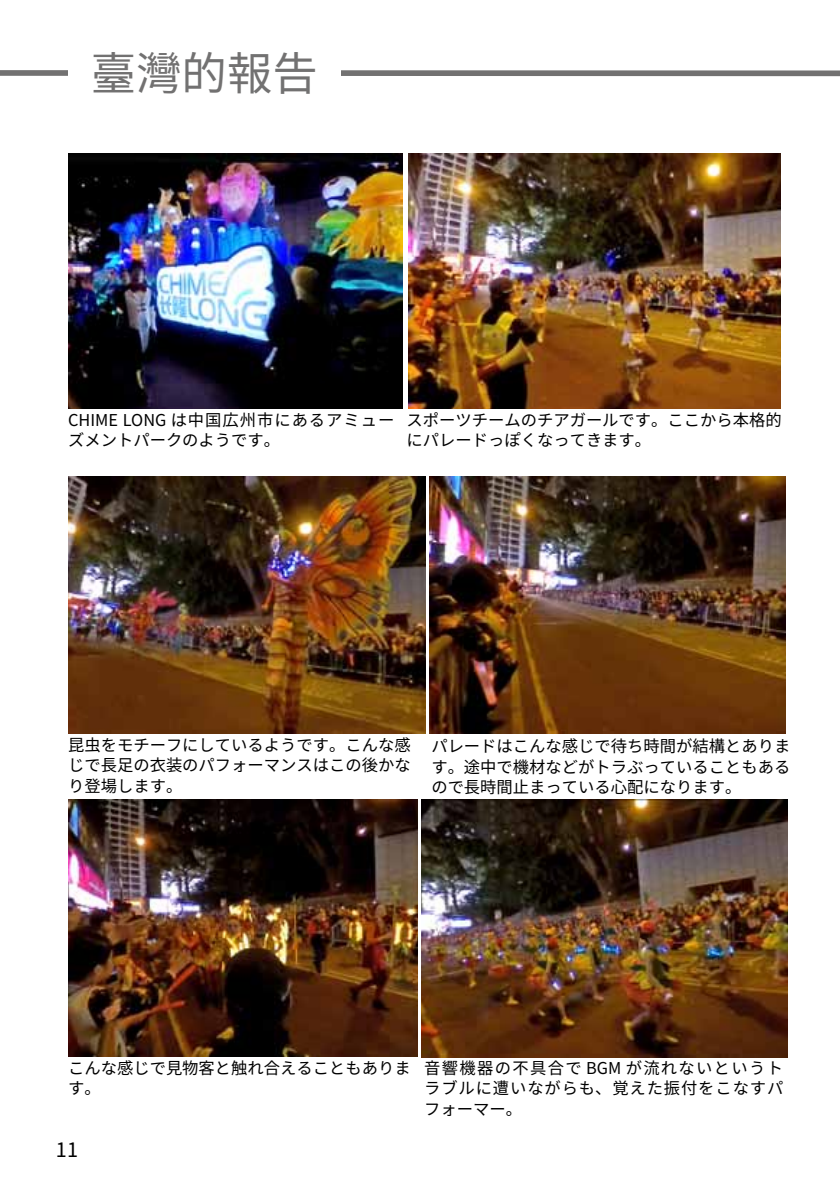
<style>
.page{position:relative;width:840px;height:1191px;background:#fff}
.page>*{position:absolute;margin:0;border:0;box-sizing:border-box;transform-origin:0 0}
.t1{font:45.4px "Source Han Sans";color:#727171}
.t2{font:19.8px "Source Han Sans";color:#000}
.t3{font:16.2px/20.6px "Source Han Sans";color:#000}
</style>
<div class="page">
<svg style="left:0;top:70px;width:839px;height:7px;background:#8c8b8b"></svg>
<div style="left:68px;top:41px;width:272px;height:62px;background:#fff"></div>
<img style="left:408px;top:153px;width:372px;height:255px">
<img style="left:68px;top:153px;width:335px;height:255px">
<img style="left:429px;top:476px;width:355px;height:257px">
<img style="left:68px;top:476px;width:357px;height:258px">
<img style="left:421px;top:799px;width:366px;height:258px">
<img style="left:68px;top:799px;width:349px;height:257px">
<h1 class="t1" style="left:91px;top:47px;width:228px">臺灣的報告</h1>
<p class="t3" style="left:68px;top:409px;width:327px">CHIME LONG は中国広州市にあるアミューズメントパークのようです。</p>
<p class="t3" style="left:406px;top:409px;width:376px">スポーツチームのチアガールです。ここから本格的にパレードっぽくなってきます。</p>
<p class="t3" style="left:68px;top:735px;width:344px;text-align:justify">昆虫をモチーフにしているようです。こんな感じで長足の衣装のパフォーマンスはこの後かなり登場します。</p>
<p class="t3" style="left:431px;top:736px;width:360px;text-align:justify">パレードはこんな感じで待ち時間が結構とあります。途中で機材などがトラぶっていることもあるので長時間止まっている心配になります。</p>
<p class="t3" style="left:68px;top:1057px;width:344px">こんな感じで見物客と触れ合えることもあります。</p>
<p class="t2" style="left:56px;top:1138px;width:24px">11</p>
<p class="t3" style="left:424px;top:1057px;width:360px;text-align:justify">音響機器の不具合で BGM が流れないというトラブルに遭いながらも、覚えた振付をこなすパフォーマー。</p>
</div>
